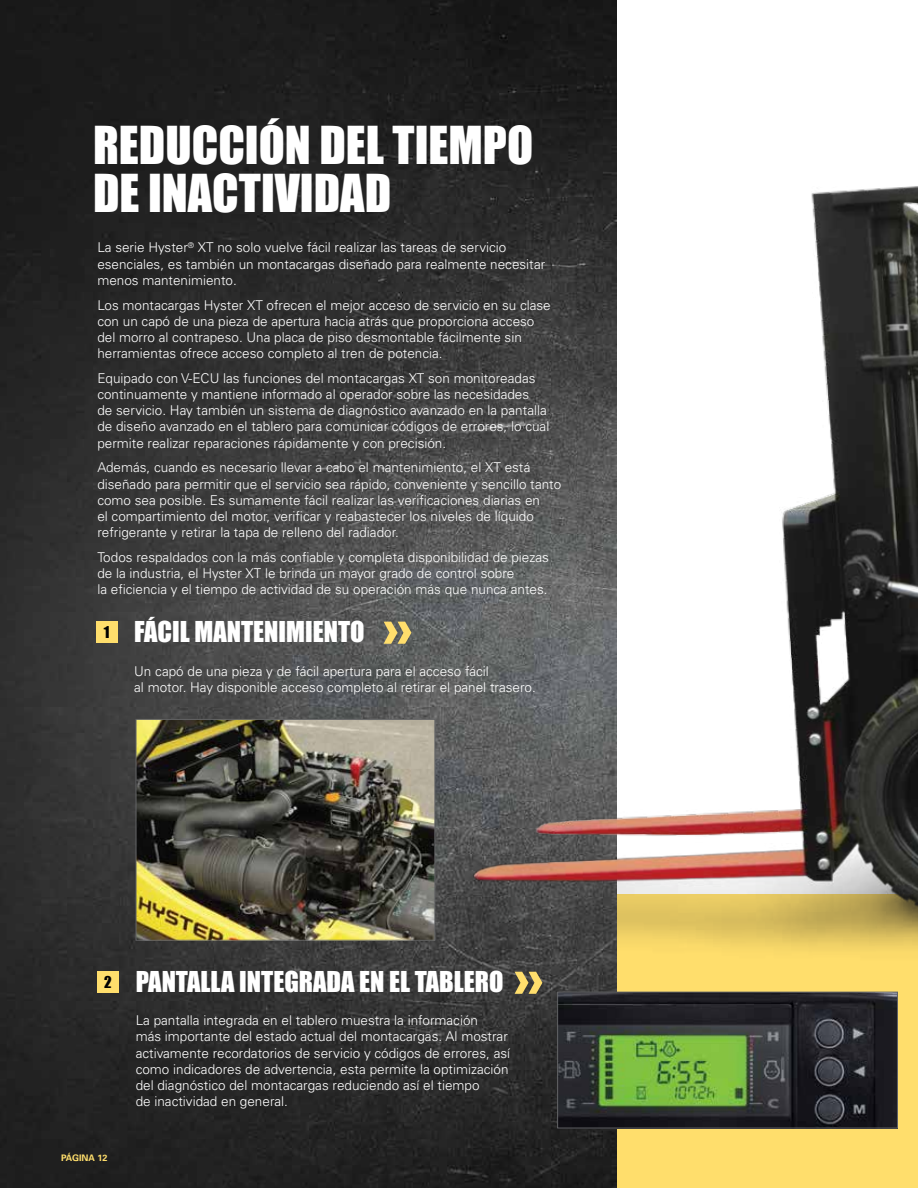
<style>
.page{position:relative;width:918px;height:1188px;background:#fff}
.page>*{position:absolute;margin:0;border:0;box-sizing:border-box;transform-origin:0 0}
.t1{font:48px/48px "Impact";color:#fff}
.t2{font:26.4px "Impact";color:#fff}
.t3{font:15px "Impact";color:#000}
.t4{font:300 13.5px/16.2px "Univers LT Std";color:#fff}
.t5{font:700 9px "Univers LT Std";color:#ffde6c}
</style>
<div class="page">
<div style="left:616px;top:894px;width:302px;height:294px;background:#ffde6c"></div>
<img style="left:0;top:0;width:616px;height:1188px">
<div style="left:96px;top:622px;width:21px;height:21px;background:#ffde6c"></div>
<svg style="left:384px;top:622px;width:20px;height:22px"></svg>
<img style="left:559px;top:1024px;width:337px;height:102px">
<div style="left:557px;top:992px;width:341px;height:136px;border:1px solid #636466"></div>
<img style="left:138px;top:721px;width:266px;height:218px">
<div style="left:136px;top:719px;width:299px;height:222px;border:1px solid #636466"></div>
<img style="left:404px;top:51px;width:514px;height:973px">
<div style="left:97px;top:971px;width:22px;height:21px;background:#ffde6c"></div>
<svg style="left:515px;top:972px;width:27px;height:22px"></svg>
<h1 class="t1" style="left:93px;top:120px;width:442px">REDUCCIÓN DEL TIEMPO<br>DE INACTIVIDAD</h1>
<p class="t4" style="left:97px;top:240px;width:449px">La serie Hyster<sup>®</sup> XT no solo vuelve fácil realizar las tareas de servicio esenciales, es también un montacargas diseñado para realmente necesitar menos mantenimiento.</p>
<p class="t4" style="left:97px;top:297px;width:455px">Los montacargas Hyster XT ofrecen el mejor acceso de servicio en su clase con un capó de una pieza de apertura hacia atrás que proporciona acceso del morro al contrapeso. Una placa de piso desmontable fácilmente sin herramientas ofrece acceso completo al tren de potencia.</p>
<p class="t4" style="left:97px;top:370px;width:454px">Equipado con V-ECU las funciones del montacargas XT son monitoreadas continuamente y mantiene informado al operador sobre las necesidades<br>de servicio. Hay también un sistema de diagnóstico avanzado en la pantalla de diseño avanzado en el tablero para comunicar códigos de errores, lo cual permite realizar reparaciones rápidamente y con precisión.</p>
<p class="t4" style="left:97px;top:460px;width:465px">Además, cuando es necesario llevar a cabo el mantenimiento, el XT está diseñado para permitir que el servicio sea rápido, conveniente y sencillo tanto como sea posible. Es sumamente fácil realizar las verificaciones diarias en<br>el compartimiento del motor, verificar y reabastecer los niveles de líquido refrigerante y retirar la tapa de relleno del radiador.</p>
<p class="t4" style="left:97px;top:549px;width:453px">Todos respaldados con la más confiable y completa disponibilidad de piezas de la industria, el Hyster XT le brinda un mayor grado de control sobre<br>la eficiencia y el tiempo de actividad de su operación más que nunca antes.</p>
<p class="t3" style="left:104px;top:621px;width:7px">1</p>
<h2 class="t2" style="left:134px;top:611px;width:232px">FÁCIL MANTENIMIENTO</h2>
<p class="t4" style="left:134px;top:663px;width:403px">Un capó de una pieza y de fácil apertura para el acceso fácil<br>al motor. Hay disponible acceso completo al retirar el panel trasero.</p>
<h2 class="t2" style="left:104px;top:961px;width:149px"><sup>2</sup> PANTALLA INTEGRADA</h2>
<h2 class="t2" style="left:359px;top:961px;width:146px">EN EL TABLERO</h2>
<p class="t5" style="left:61px;top:1153px;width:48px">página 12</p>
<p class="t4" style="left:136px;top:1012px;width:376px">La pantalla integrada en el tablero muestra la información<br>más importante del estado actual del montacargas. Al mostrar activamente recordatorios de servicio y códigos de errores, así como indicadores de advertencia, esta permite la optimización del diagnóstico del montacargas reduciendo así el tiempo<br>de inactividad en general.</p>
</div>
